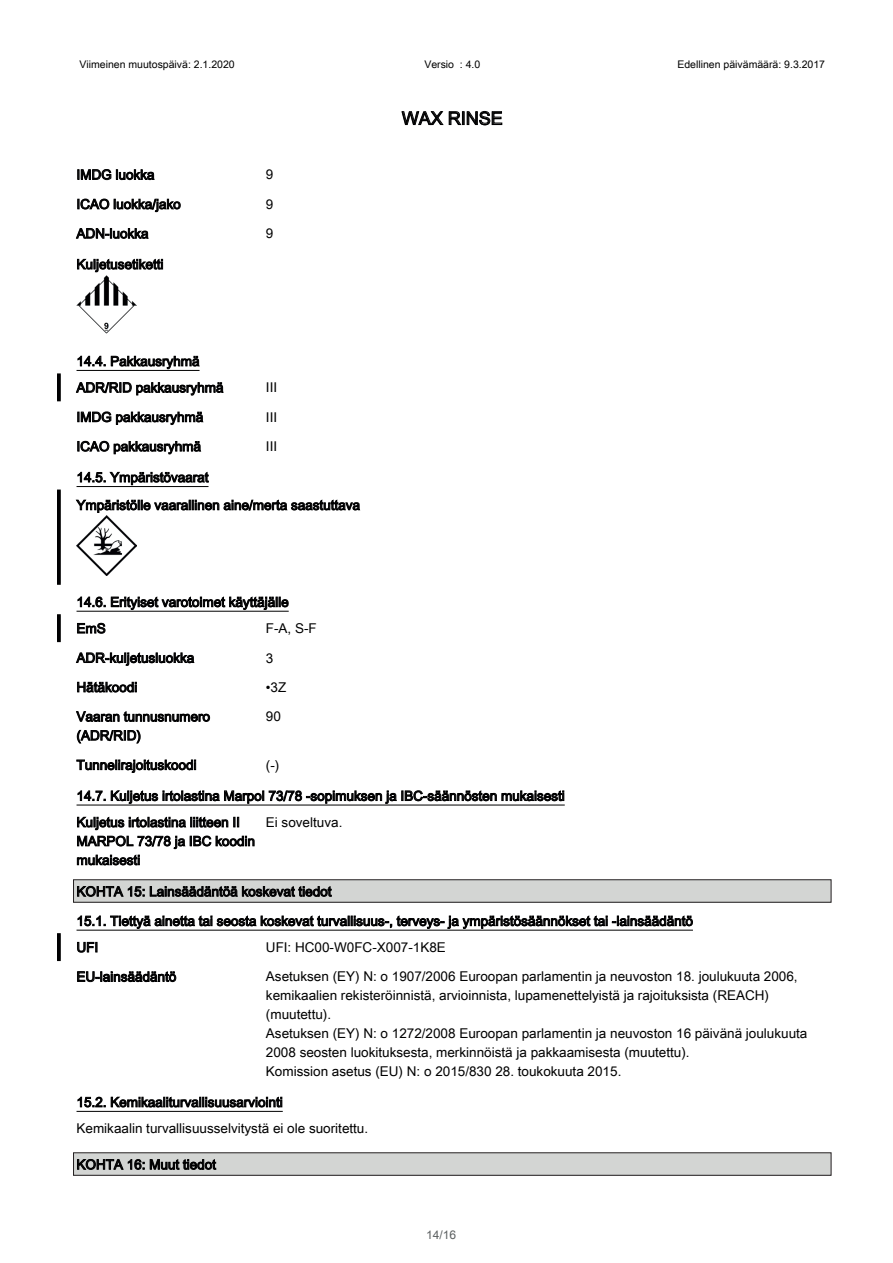
<style>
.page{position:relative;width:893px;height:1263px;background:#fff}
.page>*{position:absolute;margin:0;border:0;box-sizing:border-box;transform-origin:0 0}
.t1{font:18px "Arial Unicode MS";color:#000001}
.t2{font:13.5px/18.9px "Arial Unicode MS";color:#000001}
.t3{font:12px "Arial Unicode MS";color:#5a5e5f}
.t4{font:10.5px "Arial Unicode MS";color:#000001}
</style>
<div class="page">
<svg style="left:401px;top:110px;width:101px;height:16px"></svg>
<svg style="left:78px;top:169px;width:77px;height:12px"></svg>
<svg style="left:78px;top:198px;width:103px;height:14px"></svg>
<svg style="left:76px;top:228px;width:73px;height:11px"></svg>
<svg style="left:77px;top:259px;width:86px;height:13px"></svg>
<img style="left:77px;top:275px;width:60px;height:59px">
<hr style="left:77px;top:370px;width:123px;height:1px;background:#000001">
<svg style="left:78px;top:356px;width:122px;height:13px"></svg>
<div style="left:57px;top:373px;width:4px;height:28px;border:3px solid #000001"></div>
<svg style="left:76px;top:382px;width:148px;height:14px"></svg>
<svg style="left:78px;top:411px;width:126px;height:14px"></svg>
<svg style="left:78px;top:440px;width:123px;height:14px"></svg>
<hr style="left:77px;top:486px;width:131px;height:1px;background:#000001">
<svg style="left:78px;top:472px;width:131px;height:13px"></svg>
<div style="left:57px;top:489px;width:4px;height:96px;border:3px solid #000001"></div>
<svg style="left:76px;top:499px;width:284px;height:14px"></svg>
<img style="left:77px;top:516px;width:60px;height:60px">
<hr style="left:77px;top:611px;width:212px;height:1px;background:#000001">
<svg style="left:78px;top:596px;width:211px;height:14px"></svg>
<div style="left:57px;top:614px;width:4px;height:28px;border:3px solid #000001"></div>
<svg style="left:77px;top:623px;width:29px;height:11px"></svg>
<svg style="left:76px;top:652px;width:119px;height:14px"></svg>
<svg style="left:77px;top:682px;width:60px;height:10px"></svg>
<svg style="left:76px;top:711px;width:134px;height:32px"></svg>
<svg style="left:76px;top:759px;width:120px;height:14px"></svg>
<hr style="left:77px;top:804px;width:488px;height:1px;background:#000001">
<svg style="left:78px;top:790px;width:486px;height:14px"></svg>
<svg style="left:77px;top:817px;width:178px;height:48px"></svg>
<div style="left:74px;top:880px;width:757px;height:22px;background:#d3d5d3"></div>
<div style="left:73px;top:879px;width:758px;height:24px;border:1px solid #231f20"></div>
<svg style="left:77px;top:885px;width:255px;height:12px"></svg>
<hr style="left:77px;top:930px;width:616px;height:1px;background:#000001">
<svg style="left:78px;top:915px;width:615px;height:14px"></svg>
<div style="left:57px;top:933px;width:4px;height:28px;border:3px solid #000001"></div>
<svg style="left:77px;top:942px;width:20px;height:11px"></svg>
<svg style="left:77px;top:971px;width:99px;height:11px"></svg>
<hr style="left:77px;top:1111px;width:206px;height:1px;background:#000001">
<svg style="left:78px;top:1096px;width:204px;height:11px"></svg>
<div style="left:74px;top:1153px;width:757px;height:22px;background:#d3d5d3"></div>
<div style="left:73px;top:1152px;width:758px;height:24px;border:1px solid #231f20"></div>
<svg style="left:77px;top:1159px;width:139px;height:11px"></svg>
<p class="t4" style="left:80px;top:56px;width:157px">Viimeinen muutospäivä: 2.1.2020</p>
<p class="t4" style="left:424px;top:56px;width:57px">Versio : 4.0</p>
<p class="t4" style="left:677px;top:56px;width:149px">Edellinen päivämäärä: 9.3.2017</p>
<p class="t2" style="left:77px;top:165px;width:79px">IMDG luokka</p>
<p class="t2" style="left:266px;top:165px;width:9px">9</p>
<p class="t2" style="left:77px;top:194px;width:106px">ICAO luokka/jako</p>
<p class="t2" style="left:266px;top:194px;width:9px">9</p>
<p class="t2" style="left:77px;top:224px;width:73px">ADN-luokka</p>
<p class="t2" style="left:266px;top:224px;width:9px">9</p>
<p class="t2" style="left:77px;top:254px;width:88px">Kuljetusetiketti</p>
<p class="t2" style="left:77px;top:348px;width:148px;line-height:26.4px">14.4. Pakkausryhmä<br>ADR/RID pakkausryhmä</p>
<p class="t2" style="left:266px;top:378px;width:13px">III</p>
<p class="t2" style="left:77px;top:407px;width:128px">IMDG pakkausryhmä</p>
<p class="t2" style="left:266px;top:407px;width:13px">III</p>
<p class="t2" style="left:77px;top:437px;width:126px">ICAO pakkausryhmä</p>
<p class="t2" style="left:266px;top:437px;width:13px">III</p>
<p class="t2" style="left:77px;top:463px;width:285px;line-height:27.8px">14.5. Ympäristövaarat<br>Ympäristölle vaarallinen aine/merta saastuttava</p>
<p class="t2" style="left:77px;top:588px;width:214px;line-height:26.4px">14.6. Erityiset varotoimet käyttäjälle<br>EmS</p>
<p class="t2" style="left:266px;top:619px;width:52px">F-A, S-F</p>
<h1 class="t1" style="left:402px;top:105px;width:102px">WAX RINSE</h1>
<p class="t2" style="left:77px;top:648px;width:119px">ADR-kuljetusluokka</p>
<p class="t2" style="left:266px;top:648px;width:9px">3</p>
<p class="t2" style="left:77px;top:677px;width:62px">Hätäkoodi</p>
<p class="t2" style="left:266px;top:677px;width:22px">•3Z</p>
<p class="t2" style="left:77px;top:707px;width:135px">Vaaran tunnusnumero (ADR/RID)</p>
<p class="t2" style="left:266px;top:707px;width:17px">90</p>
<p class="t2" style="left:77px;top:755px;width:122px">Tunnelirajoituskoodi</p>
<p class="t2" style="left:266px;top:755px;width:15px">(-)</p>
<p class="t2" style="left:77px;top:782px;width:490px;line-height:26.4px">14.7. Kuljetus irtolastina Marpol 73/78 -sopimuksen ja IBC-säännösten mukaisesti<br>Kuljetus irtolastina liitteen II</p>
<p class="t2" style="left:77px;top:831px;width:180px">MARPOL 73/78 ja IBC koodin mukaisesti</p>
<p class="t2" style="left:266px;top:812px;width:78px">Ei soveltuva.</p>
<p class="t2" style="left:77px;top:876px;width:618px;line-height:29.4px">KOHTA 15: Lainsäädäntöä koskevat tiedot<br>15.1. Tiettyä ainetta tai seosta koskevat turvallisuus-, terveys- ja ympäristösäännökset tai -lainsäädäntö</p>
<p class="t2" style="left:77px;top:937px;width:23px">UFI</p>
<p class="t2" style="left:266px;top:937px;width:181px">UFI: HC00-W0FC-X007-1K8E</p>
<p class="t2" style="left:77px;top:967px;width:101px">EU-lainsäädäntö</p>
<p class="t2" style="left:266px;top:967px;width:543px">Asetuksen (EY) N: o 1907/2006 Euroopan parlamentin ja neuvoston 18. joulukuuta 2006, kemikaalien rekisteröinnistä, arvioinnista, lupamenettelyistä ja rajoituksista (REACH) (muutettu).<br>Asetuksen (EY) N: o 1272/2008 Euroopan parlamentin ja neuvoston 16 päivänä joulukuuta 2008 seosten luokituksesta, merkinnöistä ja pakkaamisesta (muutettu).<br>Komission asetus (EU) N: o 2015/830 28. toukokuuta 2015.</p>
<p class="t2" style="left:77px;top:1088px;width:293px;line-height:26.4px">15.2. Kemikaaliturvallisuusarviointi<br>Kemikaalin turvallisuusselvitystä ei ole suoritettu.</p>
<p class="t2" style="left:77px;top:1155px;width:141px">KOHTA 16: Muut tiedot</p>
<p class="t3" style="left:426px;top:1226px;width:32px">14/16</p>
</div>
